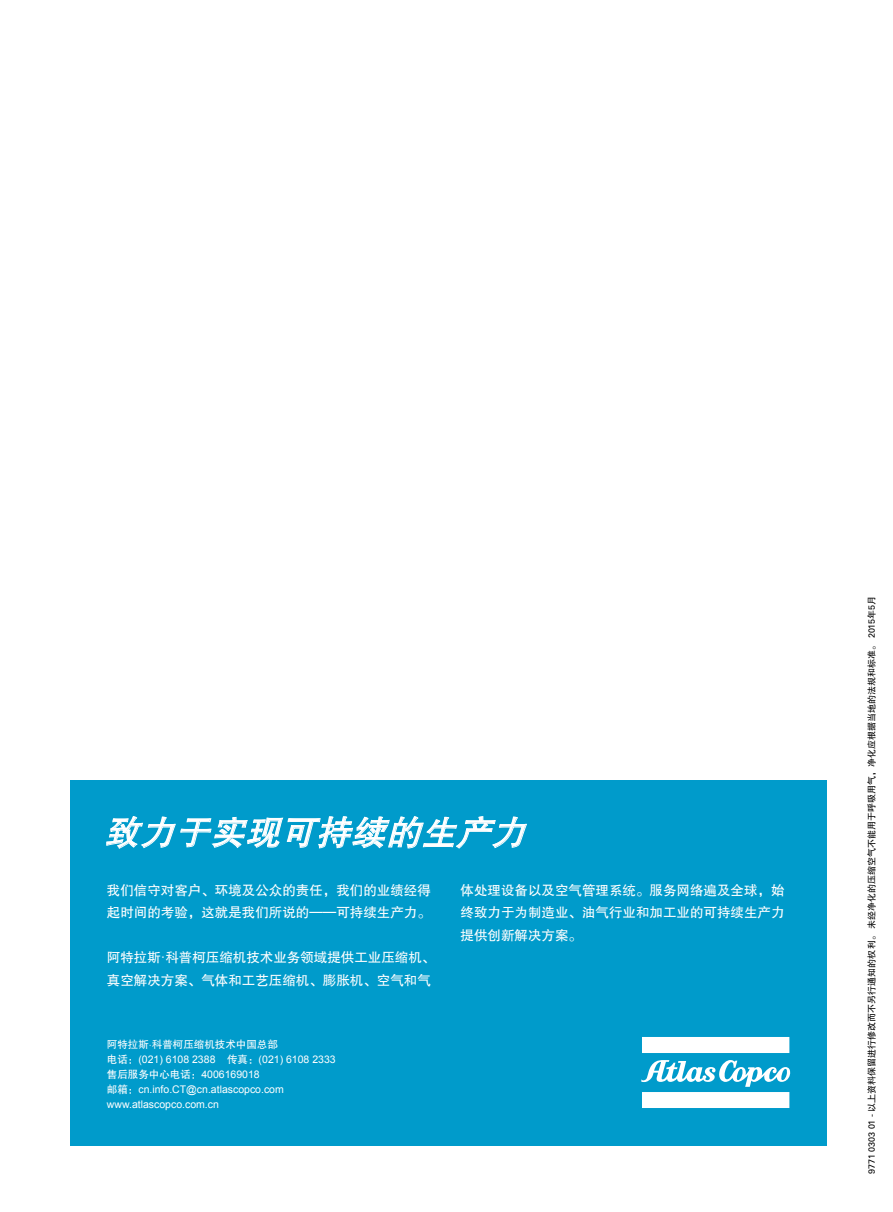
<style>
.page{position:relative;width:893px;height:1212px;background:#fff}
.page>*{position:absolute;margin:0;border:0;box-sizing:border-box;transform-origin:0 0}
.t1{font:italic 34.2px "FZHTJW GB1 0";color:#fff}
.t2{font:13.5px/22.5px "FZHTJW GB1 0";color:#fff}
.t3{font:10.5px/15px "Arial";color:#fff}
.t4{font:10.5px "FZHTJW GB1 0";color:#fff}
.t5{font:9px "FZHTJW GB1 0";color:#000}
.s1{font-family:"Arial"}
.s2{font-family:"Univers LT Std";font-weight:300}
.s3{font-family:"FZHTJW GB1 0"}
.s4{font-family:"Univers LT Std"}
</style>
<div class="page">
<div style="left:70px;top:780px;width:757px;height:365px;background:#009bcb"></div>
<div style="left:642px;top:1037px;width:147px;height:16px;background:#fff"></div>
<svg style="left:641px;top:1060px;width:149px;height:48px"></svg>
<svg style="left:106px;top:816px;width:421px;height:33px"></svg>
<h1 class="t1" style="left:105px;top:814px;width:432px">致力于实现可持续的生产力</h1>
<p class="t2" style="left:107px;top:879px;width:326px">我们信守对客户、环境及公众的责任，我们的业绩经得起时间的考验，这就是我们所说的——可持续生产力。</p>
<p class="t2" style="left:107px;top:947px;width:330px">阿特拉斯<span class="s1">·</span>科普柯压缩机技术业务领域提供工业压缩机、真空解决方案、气体和工艺压缩机、膨胀机、空气和气</p>
<p class="t4" style="left:107px;top:1038px;width:172px">阿特拉斯<span class="s2">·</span>科普柯压缩机技术中国总部</p>
<p class="t3" style="left:107px;top:1052px;width:230px"><span class="s3">电话：</span>(021) 6108 2388 <span class="s3">传真：</span>(021) 6108 2333<span class="s3">售后服务中心电话：</span>4006169018<br><span class="s3">邮箱：</span>cn.info.CT@cn.atlascopco.com www.atlascopco.com.cn</p>
<p class="t2" style="left:460px;top:879px;width:325px;text-align:justify">体处理设备以及空气管理系统。服务网络遍及全球，始终致力于为制造业、油气行业和加工业的可持续生产力提供创新解决方案。</p>
<p class="t5" style="left:867px;top:1174px;width:579px;rotate:-90deg"><span class="s4">9771 0303 01 -</span> 以上资料保留进行修改而不另行通知的权利。未经净化的压缩空气不能用于呼吸用气，净化应根据当地的法规和标准。 <span class="s4">2015</span>年<span class="s4">5</span>月</p>
</div>
